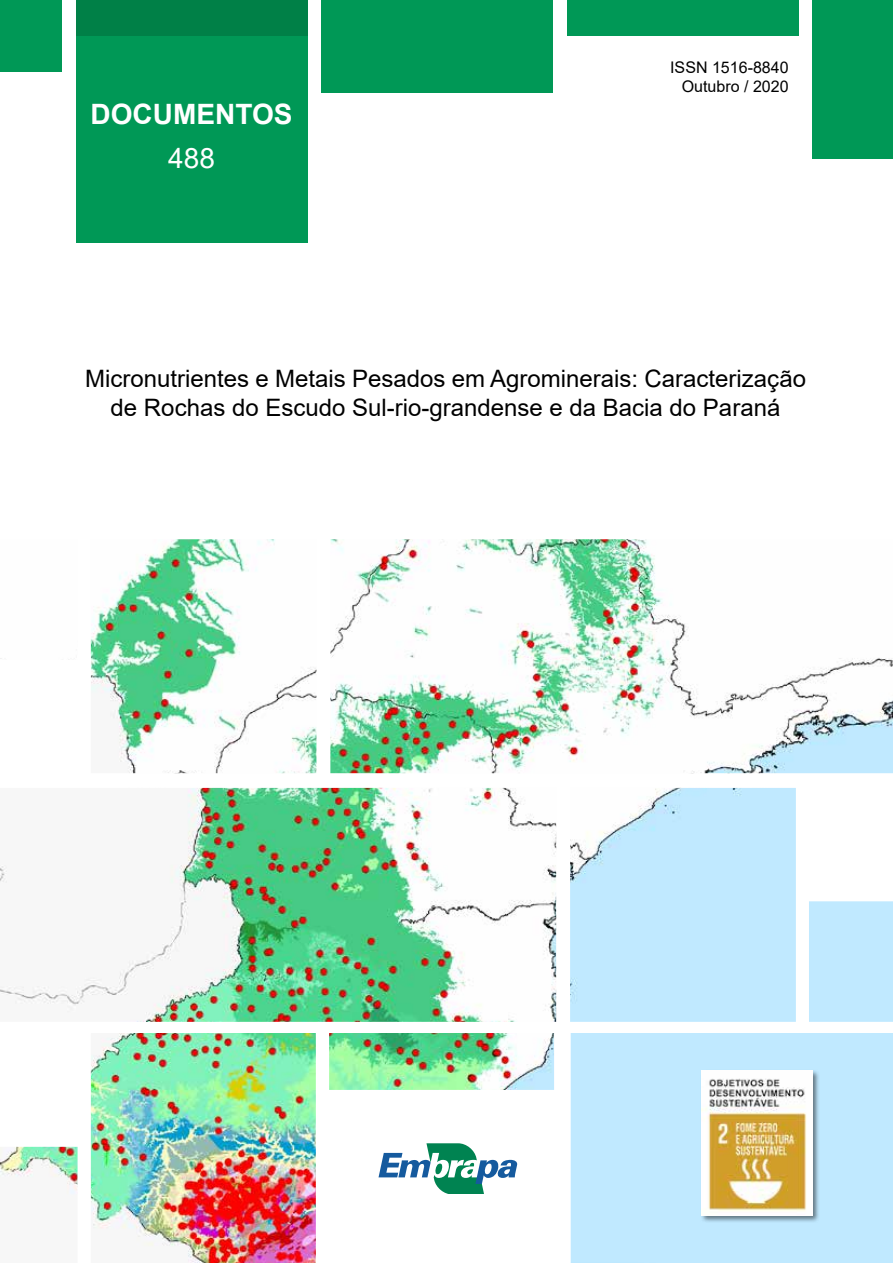
<style>
.page{position:relative;width:893px;height:1263px;background:#fff}
.page>*{position:absolute;margin:0;border:0;box-sizing:border-box;transform-origin:0 0}
.t1{font:700 28.05px "Arial";color:#fff}
.t2{font:28.05px "Arial";color:#fff}
.t3{font:24px/28.8px "Arial";color:#000;text-align:center}
.t4{font:16.05px/19.2px "Arial";color:#000;text-align:right}
</style>
<div class="page">
<div style="left:76px;top:0;width:231px;height:242px;background:#009856"></div>
<div style="left:321px;top:0;width:232px;height:92px;background:#009856"></div>
<div style="left:567px;top:0;width:231px;height:35px;background:#009856"></div>
<div style="left:76px;top:0;width:231px;height:35px;background:#008047"></div>
<img style="left:0;top:539px;width:893px;height:724px">
<div style="left:0;top:0;width:62px;height:71px;background:#009856"></div>
<div style="left:813px;top:0;width:80px;height:159px;background:#009856"></div>
<div style="left:700px;top:1069px;width:120px;height:154px;background:#000;opacity:.5"></div>
<img style="left:702px;top:1070px;width:111px;height:145px">
<p class="t1" style="left:91px;top:94px;width:203px">DOCUMENTOS</p>
<p class="t2" style="left:168px;top:139px;width:48px">488</p>
<p class="t4" style="left:670px;top:58px;width:120px">ISSN 1516-8840<br>Outubro / 2020</p>
<p class="t3" style="left:85px;top:364px;width:722px">Micronutrientes e Metais Pesados em Agrominerais: Caracterização de Rochas do Escudo Sul-rio-grandense e da Bacia do Paraná</p>
</div>
